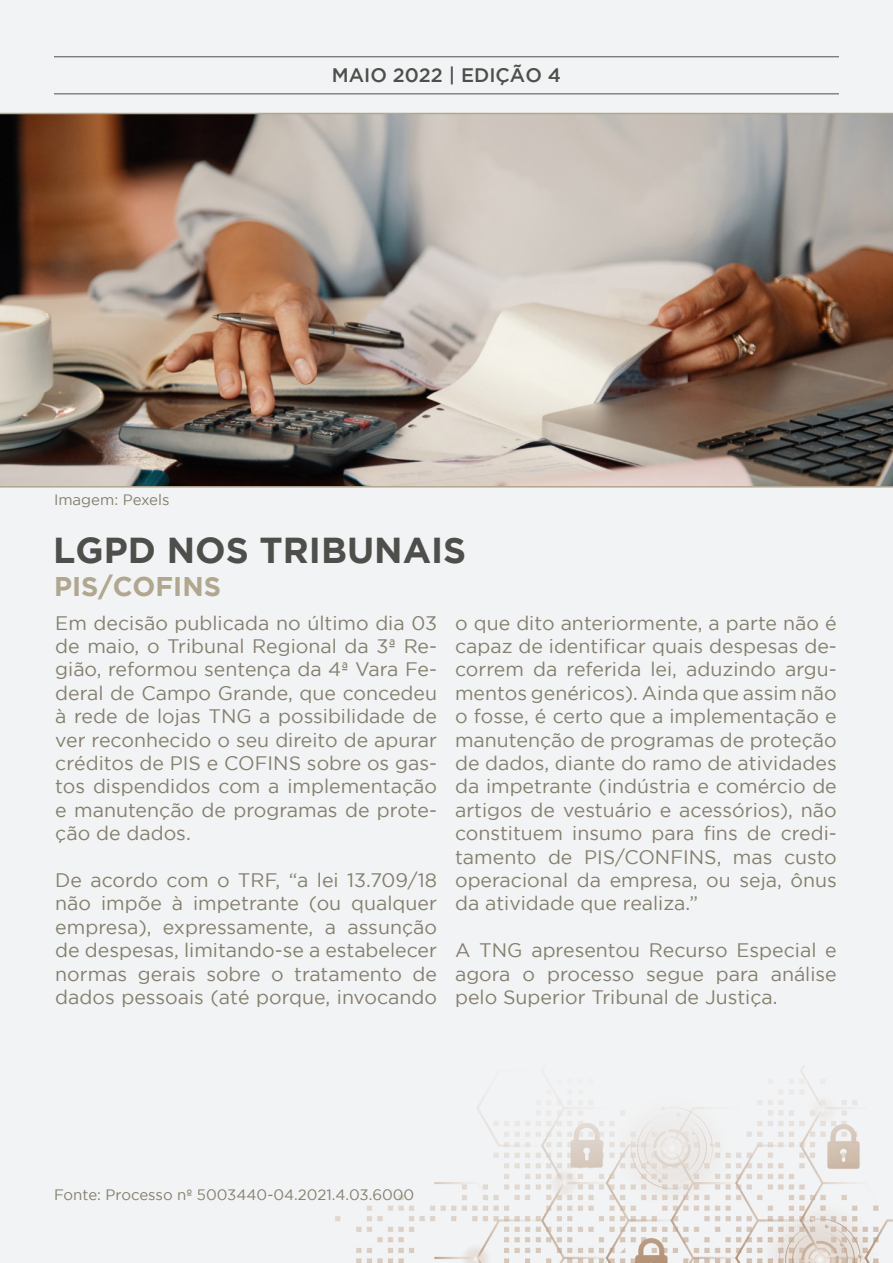
<style>
.page{position:relative;width:893px;height:1263px;background:#f2f3f4}
.page>*{position:absolute;margin:0;border:0;box-sizing:border-box;transform-origin:0 0}
.t1{font:700 36px "Gotham";color:#4e4e4b}
.t2{font:700 27px "Gotham";color:#b1a68f}
.t3{font:19.5px/23.4px "Gotham";color:#847f6e;text-align:justify}
.t4{font:500 19.5px "Gotham";color:#4e4e4b}
.t5{font:15px "Gotham";color:#847f6e}
</style>
<div class="page">
<img style="left:0;top:113px;width:893px;height:375px">
<img style="left:335px;top:1065px;width:558px;height:198px">
<hr style="left:54px;top:93px;width:785px;height:1px;background:#4e4e4b">
<hr style="left:54px;top:56px;width:785px;height:1px;background:#4e4e4b">
<p class="t4" style="left:332px;top:64px;width:231px">MAIO 2022 | EDIÇÃO 4</p>
<p class="t5" style="left:54px;top:492px;width:117px">Imagem: Pexels</p>
<p class="t1" style="left:53px;top:529px;width:415px">LGPD NOS TRIBUNAIS</p>
<p class="t2" style="left:54px;top:571px;width:168px">PIS/COFINS</p>
<p class="t3" style="left:55px;top:611px;width:383px">Em decisão publicada no último dia 03 de maio, o Tribunal Regional da 3ª Re&shy;gião, reformou sentença da 4ª Vara Fe&shy;deral de Campo Grande, que concedeu à rede de lojas TNG a possibilidade de ver reconhecido o seu direito de apurar créditos de PIS e COFINS sobre os gas&shy;tos dispendidos com a implementação e manutenção de programas de prote&shy;ção de dados.</p>
<p class="t3" style="left:55px;top:868px;width:383px">De acordo com o TRF, “a lei 13.709/18 não impõe à impetrante (ou qualquer empresa), expressamente, a assunção de despesas, limitando-se a estabelecer normas gerais sobre o tratamento de dados pessoais (até porque, invocando</p>
<p class="t3" style="left:455px;top:611px;width:383px">o que dito anteriormente, a parte não é capaz de identificar quais despesas de&shy;correm da referida lei, aduzindo argu&shy;mentos genéricos). Ainda que assim não o fosse, é certo que a implementação e manutenção de programas de proteção de dados, diante do ramo de atividades da impetrante (indústria e comércio de artigos de vestuário e acessórios), não constituem insumo para fins de credi&shy;tamento de PIS/CONFINS, mas custo operacional da empresa, ou seja, ônus da atividade que realiza.”</p>
<p class="t3" style="left:455px;top:938px;width:383px">A TNG apresentou Recurso Especial e agora o processo segue para análise pelo Superior Tribunal de Justiça.</p>
<p class="t5" style="left:54px;top:1186px;width:362px">Fonte: Processo nº 5003440-04.2021.4.03.6000</p>
</div>
